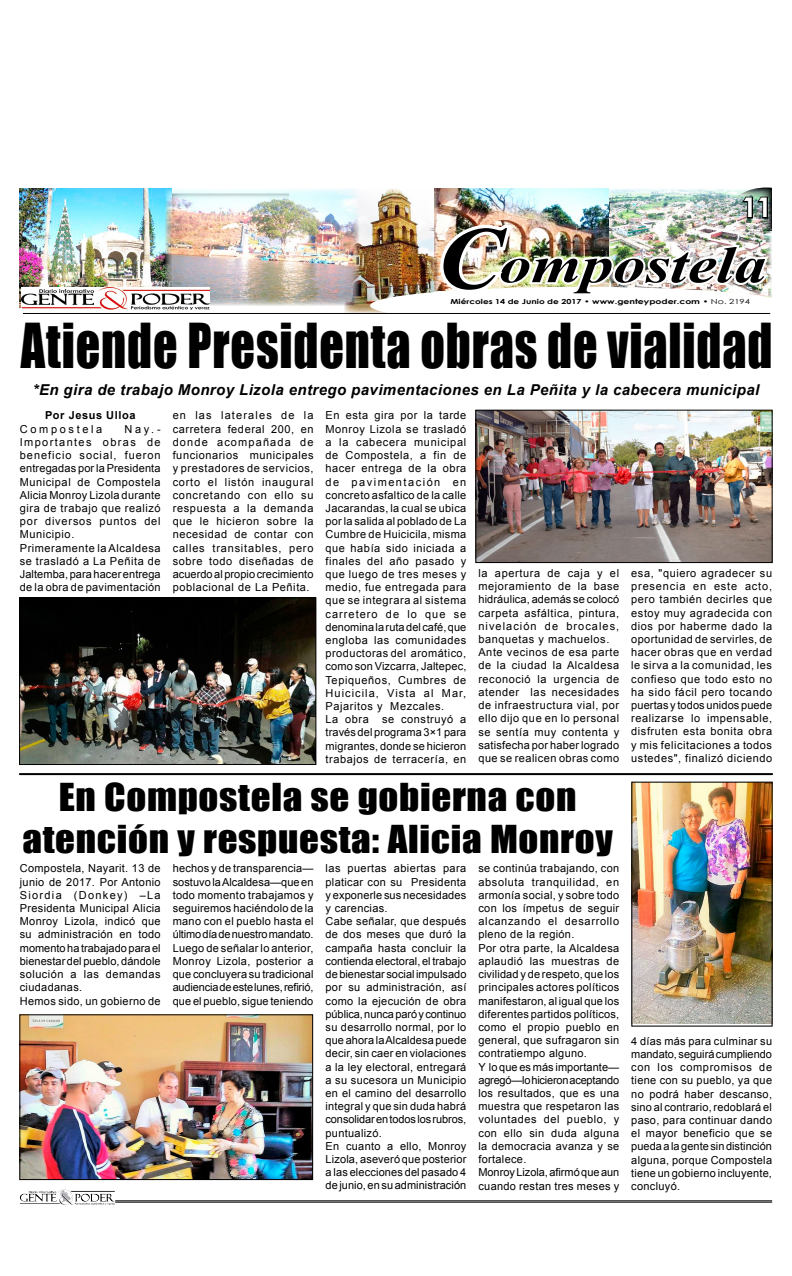
<style>
.page{position:relative;width:792px;height:1276px;background:#fff}
.page>*{position:absolute;margin:0;border:0;box-sizing:border-box;transform-origin:0 0}
.t1{font:56.9px "Impact";letter-spacing:.02em;color:#000;scale:.85 1}
.t2{font:italic 700 52px "Times New Roman";color:#000;scale:1.23 1}
.t3{font:35.4px/42px "Impact";letter-spacing:.02em;color:#000;text-align:center;scale:1.1 1}
.t4{font:700 27.1px "Century Gothic";color:#fff}
.t5{font:700 25.2px "Century Gothic";color:#fff;scale:1.14 1}
.t6{font:italic 700 15px "Arial";letter-spacing:.03em;color:#000}
.t7{font:11px/13.2px "Arial";letter-spacing:.03em;color:#000;text-align:justify}
.t8{font:11px/13.2px "Arial";letter-spacing:.05em;color:#000}
.t9{font:700 11px "Arial";letter-spacing:.05em;color:#000}
.t10{font:11px "Arial";letter-spacing:.24em;color:#000}
.t11{font:700 7px "Century Gothic";color:#000;scale:1.29 1}
.s1{font-size:89px}
.s2{font-weight:400}
</style>
<div class="page">
<hr style="left:115px;top:1200px;width:657px;height:1px;background:#000">
<hr style="left:115px;top:1201px;width:657px;height:1px;background:#000">
<img style="left:58px;top:1189px;width:14px;height:13px">
<img style="left:20px;top:188px;width:146px;height:120px">
<img style="left:344px;top:188px;width:92px;height:125px">
<img style="left:166px;top:188px;width:193px;height:117px">
<img style="left:22px;top:288px;width:187px;height:21px">
<div style="left:370px;top:287px;width:421px;height:37px;background:#fff;border-radius:50%"></div>
<hr style="left:23px;top:313px;width:747px;height:1px;background:#000">
<img style="left:436px;top:187px;width:336px;height:111px">
<img style="left:477px;top:412px;width:294px;height:149px">
<div style="left:475px;top:410px;width:298px;height:153px;border:1px solid #000"></div>
<img style="left:21px;top:599px;width:293px;height:164px">
<div style="left:19px;top:597px;width:297px;height:168px;border:1px solid #000"></div>
<hr style="left:20px;top:773px;width:752px;height:2px;background:#000">
<img style="left:21px;top:1016px;width:290px;height:162px">
<div style="left:19px;top:1014px;width:294px;height:166px;border:1px solid #000"></div>
<img style="left:633px;top:783px;width:138px;height:240px">
<div style="left:631px;top:781px;width:142px;height:245px;border:1px solid #000"></div>
<h3 class="t4" style="left:742px;top:187px;width:32px">11</h3>
<h3 class="t5" style="left:741px;top:188px;width:30px">11</h3>
<h2 class="t2" style="left:437px;top:228px;width:269px"><span class="s1">C</span>ompostela</h2>
<p class="t11" style="left:451px;top:296px;width:234px">Miércoles 14 de Junio de 2017 • www.genteypoder.com • <span class="s2">No. 2194</span></p>
<h1 class="t1" style="left:21px;top:301px;width:886px">Atiende Presidenta obras de vialidad</h1>
<h3 class="t6" style="left:33px;top:379px;width:728px">*En gira de trabajo Monroy Lizola entrego pavimentaciones en La Peñita y la cabecera municipal</h3>
<p class="t9" style="left:45px;top:408px;width:92px">Por Jesus Ulloa</p>
<p class="t10" style="left:20px;top:421px;width:84px">Compostela</p>
<p class="t8" style="left:20px;top:422px;width:142px;text-indent:105px">Nay.-<br>Importantes obras de beneficio social, fueron entregadas por la Presidenta<br>Municipal de Compostela<br>Alicia Monroy Lizola durante gira de trabajo que realizó por diversos puntos del<br>Municipio.<br>Primeramente la Alcaldesa se trasladó a La Peñita de<br>Jaltemba, para hacer entrega de la obra de pavimentación</p>
<p class="t7" style="left:173px;top:409px;width:142px">en las laterales de la carretera federal 200, en donde acompañada de funcionarios municipales y prestadores de servicios, corto el listón inaugural concretando con ello su respuesta a la demanda que le hicieron sobre la necesidad de contar con calles transitables, pero sobre todo diseñadas de acuerdo al propio crecimiento poblacional de La Peñita.</p>
<p class="t8" style="left:326px;top:409px;width:142px">En esta gira por la tarde<br>Monroy Lizola se trasladó a la cabecera municipal de Compostela, a fin de hacer entrega de la obra de pavimentación en concreto asfaltico de la calle<br>Jacarandas, la cual se ubica por la salida al poblado de La<br>Cumbre de Huicicila, misma que había sido iniciada a finales del año pasado y que luego de tres meses y medio, fue entregada para que se integrara al sistema carretero de lo que se denomina la ruta del café, que engloba las comunidades productoras del aromático, como son Vizcarra, Jaltepec,<br>Tepiqueños, Cumbres de<br>Huicicila, Vista al Mar,<br>Pajaritos y Mezcales.<br>La obra se construyó a través del programa 3×1 para migrantes, donde se hicieron trabajos de terracería, en</p>
<p class="t8" style="left:478px;top:566px;width:142px">la apertura de caja y el mejoramiento de la base hidráulica, además se colocó carpeta asfáltica, pintura, nivelación de brocales, banquetas y machuelos.<br>Ante vecinos de esa parte de la ciudad la Alcaldesa reconoció la urgencia de atender las necesidades de infraestructura vial, por ello dijo que en lo personal se sentía muy contenta y satisfecha por haber logrado que se realicen obras como</p>
<p class="t7" style="left:631px;top:566px;width:142px">esa, "quiero agradecer su presencia en este acto, pero también decirles que estoy muy agradecida con dios por haberme dado la oportunidad de servirles, de hacer obras que en verdad le sirva a la comunidad, les confieso que todo esto no ha sido fácil pero tocando puertas y todos unidos puede realizarse lo impensable, disfruten esta bonita obra y mis felicitaciones a todos ustedes", finalizó diciendo</p>
<h3 class="t3" style="left:22px;top:775px;width:538px">En Compostela se gobierna con atención y respuesta: Alicia Monroy</h3>
<p class="t7" style="left:326px;top:862px;width:142px;text-align:left">las puertas abiertas para platicar con su Presidenta y exponerle sus necesidades y carencias.<br>Cabe señalar, que después de dos meses que duró la campaña hasta concluir la contienda electoral, el trabajo de bienestar social impulsado por su administración, así como la ejecución de obra pública, nunca paró y continuo su desarrollo normal, por lo que ahora la Alcaldesa puede decir, sin caer en violaciones a la ley electoral, entregará a su sucesora un Municipio en el camino del desarrollo integral y que sin duda habrá consolidar en todos los rubros, puntualizó.<br>En cuanto a ello, Monroy<br>Lizola, aseveró que posterior a las elecciones del pasado 4 de junio, en su administración</p>
<p class="t7" style="left:478px;top:862px;width:142px;text-align:left">se continúa trabajando, con absoluta tranquilidad, en armonía social, y sobre todo con los ímpetus de seguir alcanzando el desarrollo pleno de la región.<br>Por otra parte, la Alcaldesa aplaudió las muestras de civilidad y de respeto, que los principales actores políticos manifestaron, al igual que los diferentes partidos políticos, como el propio pueblo en general, que sufragaron sin contratiempo alguno.<br>Y lo que es más importante— agregó—lo hicieron aceptando los resultados, que es una muestra que respetaron las voluntades del pueblo, y con ello sin duda alguna la democracia avanza y se fortalece.<br>Monroy Lizola, afirmó que aun cuando restan tres meses y</p>
<p class="t7" style="left:20px;top:862px;width:142px;text-align:left">Compostela, Nayarit. 13 de junio de 2017. Por Antonio<br>Siordia (Donkey) –La<br>Presidenta Municipal Alicia<br>Monroy Lizola, indicó que su administración en todo momento ha trabajado para el bienestar del pueblo, dándole solución a las demandas ciudadanas.<br>Hemos sido, un gobierno de</p>
<p class="t7" style="left:173px;top:862px;width:142px">hechos y de transparencia— sostuvo la Alcaldesa—que en todo momento trabajamos y seguiremos haciéndolo de la mano con el pueblo hasta el último día de nuestro mandato.<br>Luego de señalar lo anterior, Monroy Lizola, posterior a que concluyera su tradicional audiencia de este lunes, refirió, que el pueblo, sigue teniendo</p>
<p class="t7" style="left:631px;top:1034px;width:142px">4 días más para culminar su mandato, seguirá cumpliendo con los compromisos de tiene con su pueblo, ya que no podrá haber descanso, sino al contrario, redoblará el paso, para continuar dando el mayor beneficio que se pueda a la gente sin distinción alguna, porque Compostela tiene un gobierno incluyente, concluyó.</p>
</div>
